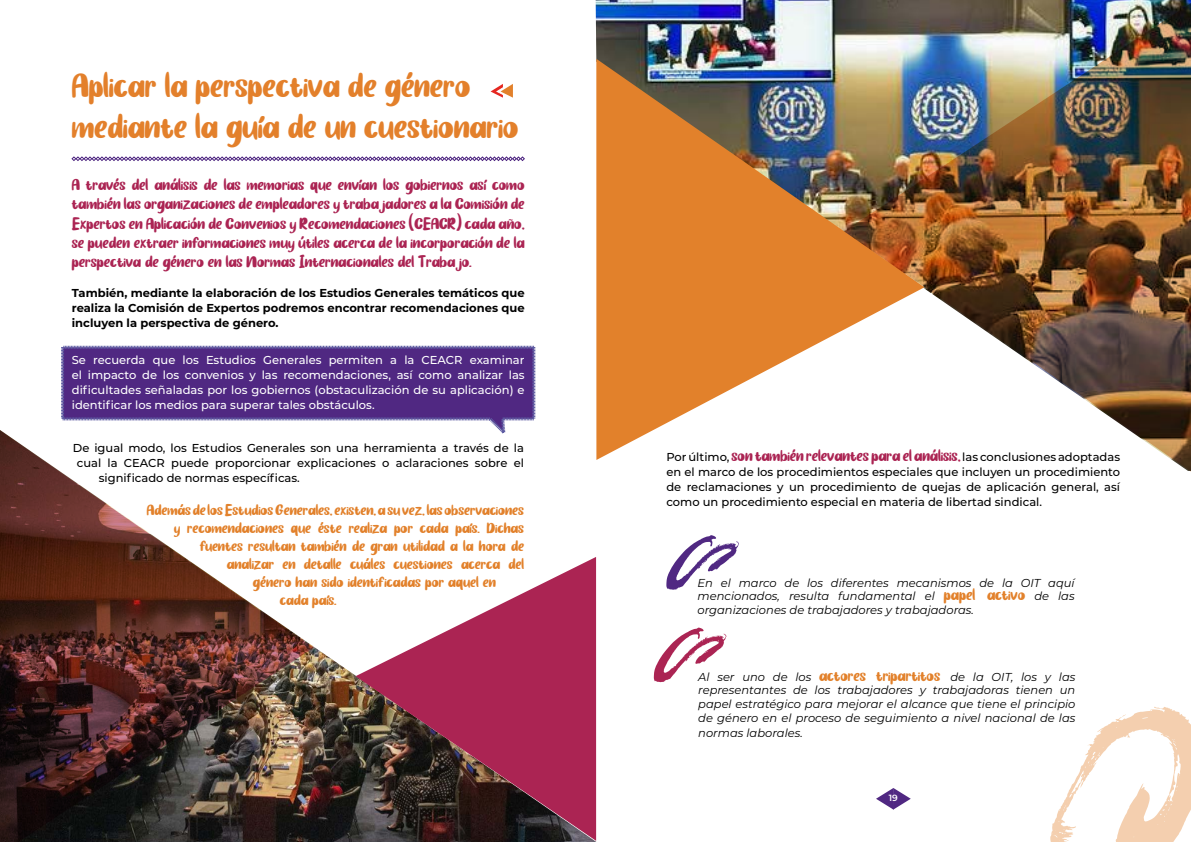
<style>
.page{position:relative;width:1191px;height:842px;background:#fff}
.page>*{position:absolute;margin:0;border:0;box-sizing:border-box;transform-origin:0 0}
.t1{font:34px/40.8px "Patchi Patchi";color:#e3802b}
.t2{font:16px/19.2px "Patchi Patchi";color:#ab2453;text-align:justify}
.t3{font:15px "Patchi Patchi";color:#e2812b}
.t4{font:italic 11.5px/13.8px "Montserrat";color:#000;text-align:justify}
.t5{font:500 11.5px/15px "Montserrat";color:#000;text-align:justify}
.t6{font:500 11.5px/15px "Montserrat";color:#fff;text-align:justify}
.t7{font:700 11.5px/15px "Montserrat";color:#000;text-align:justify}
.t8{font:600 9px "Montserrat";color:#fff}
.s1{font-family:"Montserrat";font-weight:500;font-size:11.5px;color:#000}
.s2{font-family:"Patchi Patchi";font-style:normal;font-size:16px;color:#e2812b}
</style>
<div class="page">
<svg style="left:876px;top:788px;width:34px;height:21px"></svg>
<svg style="left:61px;top:345px;width:475px;height:85px;background:#634291"></svg>
<img style="left:314px;top:430px;width:282px;height:412px">
<svg style="left:355px;top:557px;width:241px;height:284px;fill:#ab2453"></svg>
<img style="left:0;top:377px;width:314px;height:465px">
<svg style="left:490px;top:84px;width:23px;height:14px"></svg>
<svg style="left:72px;top:156px;width:453px;height:5px"></svg>
<img style="left:595px;top:0;width:249px;height:471px">
<img style="left:596px;top:59px;width:248px;height:401px">
<img style="left:844px;top:0;width:347px;height:472px">
<svg style="left:666px;top:535px;width:73px;height:55px"></svg>
<svg style="left:1050px;top:707px;width:141px;height:135px"></svg>
<svg style="left:654px;top:627px;width:72px;height:55px"></svg>
<h1 class="t1" style="left:72px;top:65px;width:448px">Aplicar la perspectiva de género mediante la guía de un cuestionario</h1>
<p class="t2" style="left:72px;top:175px;width:454px">A través del análisis de las memorias que envían los gobiernos así como también las organizaciones de empleadores y trabajadores a la Comisión de Expertos en Aplicación de Convenios y Recomendaciones (CEACR) cada año, se pueden extraer informaciones muy útiles acerca de la incorporación de la perspectiva de género en las Normas Internacionales del Trabajo.</p>
<p class="t7" style="left:72px;top:285px;width:454px">También, mediante la elaboración de los Estudios Generales temáticos que realiza la Comisión de Expertos podremos encontrar recomendaciones que incluyen la perspectiva de género.</p>
<p class="t6" style="left:72px;top:352px;width:454px">Se recuerda que los Estudios Generales permiten a la CEACR examinar el impacto de los convenios y las recomendaciones, así como analizar las dificultades señaladas por los gobiernos (obstaculización de su aplicación) e identificar los medios para superar tales obstáculos.</p>
<p class="t5" style="left:73px;top:440px;width:452px">De igual modo, los Estudios Generales son una herramienta a través de la</p>
<p class="t5" style="left:77px;top:455px;width:449px">cual la CEACR puede proporcionar explicaciones o aclaraciones sobre el</p>
<p class="t5" style="left:99px;top:470px;width:202px">significado de normas específicas.</p>
<p class="t3" style="left:147px;top:500px;width:378px">Además de los Estudios Generales, existen, a su vez, las observaciones</p>
<p class="t3" style="left:174px;top:518px;width:351px">y recomendaciones que éste realiza por cada país. Dichas</p>
<p class="t3" style="left:200px;top:536px;width:325px">fuentes resultan también de gran utilidad a la hora de</p>
<p class="t3" style="left:227px;top:554px;width:298px">analizar en detalle cuáles cuestiones acerca del</p>
<p class="t3" style="left:253px;top:572px;width:244px">género han sido identificadas por aquel en</p>
<p class="t3" style="left:280px;top:590px;width:58px">cada país.</p>
<p class="t2" style="left:666px;top:445px;width:455px"><span class="s1">Por último,</span> son también relevantes para el análisis, <span class="s1">las conclusiones adoptadas</span></p>
<p class="t5" style="left:666px;top:463px;width:455px">en el marco de los procedimientos especiales que incluyen un procedimiento de reclamaciones y un procedimiento de quejas de aplicación general, así como un procedimiento especial en materia de libertad sindical.</p>
<p class="t4" style="left:697px;top:575px;width:379px">En el marco de los diferentes mecanismos de la OIT aquí mencionados, resulta fundamental el <span class="s2">papel activo</span> de las organizaciones de trabajadores y trabajadoras.</p>
<p class="t4" style="left:698px;top:669px;width:379px">Al ser uno de los <span class="s2">actores tripartitos</span> de la OIT, los y las representantes de los trabajadores y trabajadoras tienen un papel estratégico para mejorar el alcance que tiene el principio de género en el proceso de seguimiento a nivel nacional de las</p>
<p class="t4" style="left:698px;top:725px;width:106px">normas laborales.</p>
<p class="t8" style="left:888px;top:791px;width:11px">19</p>
</div>
